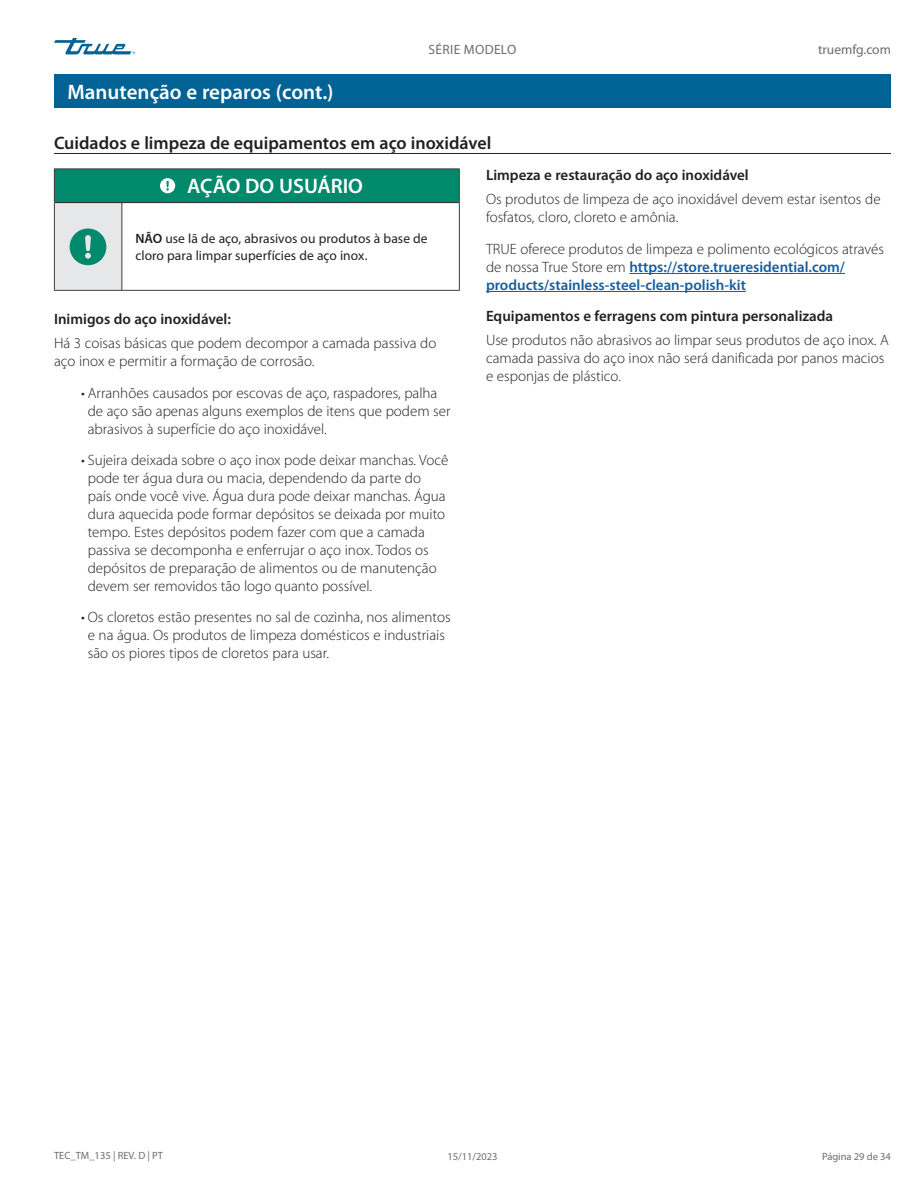
<style>
.page{position:relative;width:918px;height:1188px;background:#fff}
.page>*{position:absolute;margin:0;border:0;box-sizing:border-box;transform-origin:0 0}
.Title_bar_Page_header{font:600 21px "Myriad Pro";color:#fff}
.Tables_title_bar{font:600 21px "Myriad Pro";color:#fff}
.Subhead_underscore_H1{font:600 18px "Myriad Pro";color:#231f20}
.Subhead_NO_underscore_H2{font:300 15px/18px "Myriad Pro";color:#231f20}
.Body_Text_light_Normal{font:300 15px/18px "Myriad Pro";color:#231f20}
.Body_Text_light_Normal-2{font:600 15px/18px "Myriad Pro";color:#175d9e}
.Subhead_NO_underscore_H2-2{font:600 15px "Myriad Pro";color:#231f20}
.Table_text{font:13.5px/16.5px "Myriad Pro";letter-spacing:.005em;color:#231f20}
.t1{font:13.5px "Myriad Pro";letter-spacing:.025em;color:#6c6d70}
.t2{font:13.5px "Myriad Pro";color:#6c6d70}
.t3{font:10.5px "Myriad Pro";color:#6c6d70}
.s1{font-weight:600}
.s2{font-weight:300;color:#231f20}
</style>
<div class="page">
<svg style="left:54px;top:38px;width:81px;height:16px"></svg>
<div style="left:54px;top:74px;width:837px;height:34px;background:#016395"></div>
<hr style="left:54px;top:153px;width:837px;height:1px;background:#231f20">
<div style="left:54px;top:169px;width:405px;height:34px;background:#00896b"></div>
<div style="left:54px;top:203px;width:68px;height:87px;background:#e6e7e9"></div>
<hr style="left:54px;top:168px;width:68px;height:1px;background:#3e3e3f">
<hr style="left:54px;top:169px;width:1px;height:34px;background:#3e3e3f">
<hr style="left:122px;top:168px;width:338px;height:1px;background:#3e3e3f">
<hr style="left:459px;top:169px;width:1px;height:34px;background:#3e3e3f">
<hr style="left:54px;top:203px;width:1px;height:87px;background:#3e3e3f">
<hr style="left:122px;top:203px;width:1px;height:87px;background:#3e3e3f">
<hr style="left:459px;top:203px;width:1px;height:87px;background:#3e3e3f">
<hr style="left:54px;top:290px;width:68px;height:1px;background:#3e3e3f">
<hr style="left:122px;top:290px;width:338px;height:1px;background:#3e3e3f">
<hr style="left:55px;top:202px;width:67px;height:1px;background:#231f20">
<hr style="left:122px;top:202px;width:337px;height:1px;background:#231f20">
<svg style="left:160px;top:178px;width:15px;height:15px"></svg>
<svg style="left:70px;top:229px;width:36px;height:36px"></svg>
<hr style="left:629px;top:273px;width:216px;height:1px;background:#175d9e">
<hr style="left:486px;top:291px;width:260px;height:1px;background:#175d9e">
<p class="Title_bar_Page_header" style="left:68px;top:80px;width:268px">Manutenção e reparos (cont.)</p>
<p class="t1" style="left:429px;top:42px;width:89px">SÉRIE MODELO</p>
<p class="t2" style="left:818px;top:42px;width:74px">truemfg.com</p>
<p class="Subhead_underscore_H1" style="left:54px;top:132px;width:439px">Cuidados e limpeza de equipamentos em aço inoxidável</p>
<p class="Tables_title_bar" style="left:187px;top:174px;width:177px">AÇÃO DO USUÁRIO</p>
<p class="Table_text" style="left:135px;top:230px;width:294px"><span class="s1">NÃO</span> use lã de aço, abrasivos ou produtos à base de cloro para limpar superfícies de aço inox.</p>
<p class="Subhead_NO_underscore_H2-2" style="left:486px;top:166px;width:264px">Limpeza e restauração do aço inoxidável</p>
<p class="Body_Text_light_Normal" style="left:486px;top:191px;width:396px">Os produtos de limpeza de aço inoxidável devem estar isentos de fosfatos, cloro, cloreto e amônia.</p>
<p class="Body_Text_light_Normal-2" style="left:486px;top:240px;width:400px"><span class="s2">TRUE oferece produtos de limpeza e polimento ecológicos através de nossa True Store em</span> https://store.trueresidential.com/ products/stainless-steel-clean-polish-kit</p>
<p class="Subhead_NO_underscore_H2-2" style="left:486px;top:307px;width:349px">Equipamentos e ferragens com pintura personalizada</p>
<p class="Subhead_NO_underscore_H2" style="left:486px;top:331px;width:404px">Use produtos não abrasivos ao limpar seus produtos de aço inox. A camada passiva do aço inox não será danificada por panos macios e esponjas de plástico.</p>
<p class="Subhead_NO_underscore_H2-2" style="left:54px;top:310px;width:179px">Inimigos do aço inoxidável:</p>
<p class="Body_Text_light_Normal" style="left:54px;top:335px;width:384px">Há 3 coisas básicas que podem decompor a camada passiva do aço inox e permitir a formação de corrosão.</p>
<p class="Subhead_NO_underscore_H2" style="left:88px;top:384px;width:364px;text-indent:-7px">• Arranhões causados por escovas de aço, raspadores, palha de aço são apenas alguns exemplos de itens que podem ser abrasivos à superfície do aço inoxidável.</p>
<p class="Subhead_NO_underscore_H2" style="left:88px;top:451px;width:362px;text-indent:-7px">• Sujeira deixada sobre o aço inox pode deixar manchas. Você pode ter água dura ou macia, dependendo da parte do país onde você vive. Água dura pode deixar manchas. Água dura aquecida pode formar depósitos se deixada por muito tempo. Estes depósitos podem fazer com que a camada passiva se decomponha e enferrujar o aço inox. Todos os depósitos de preparação de alimentos ou de manutenção devem ser removidos tão logo quanto possível.</p>
<p class="Subhead_NO_underscore_H2" style="left:88px;top:609px;width:364px;text-indent:-7px">• Os cloretos estão presentes no sal de cozinha, nos alimentos e na água. Os produtos de limpeza domésticos e industriais são os piores tipos de cloretos para usar.</p>
<p class="t3" style="left:54px;top:1149px;width:111px">TEC_TM_135 | REV. D | PT</p>
<p class="t3" style="left:447px;top:1150px;width:52px">15/11/2023</p>
<p class="t3" style="left:822px;top:1150px;width:70px">Página 29 de 34</p>
</div>
